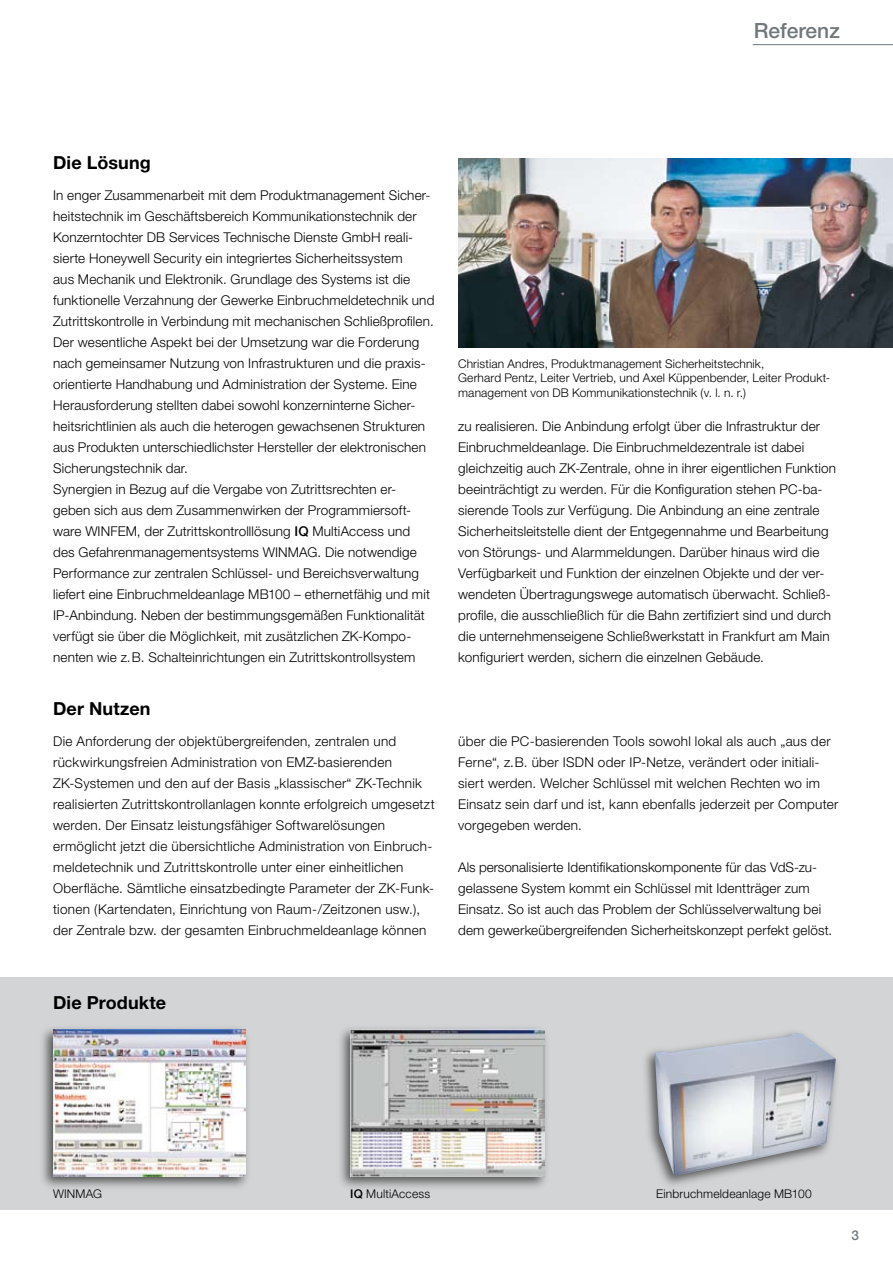
<style>
.page{position:relative;width:893px;height:1263px;background:#fff}
.page>*{position:absolute;margin:0;border:0;box-sizing:border-box;transform-origin:0 0}
.t1{font:500 21px "Helvetica Neue";color:#70787c}
.t2{font:700 18px "Helvetica Neue";letter-spacing:.005em;color:#000}
.t3{font:300 13.5px/21px "Helvetica Neue";letter-spacing:.01em;color:#000}
.t4{font:300 12px/14.2px "Helvetica Neue";letter-spacing:.01em;color:#000}
.s1{font-weight:500}
</style>
<div class="page">
<div style="left:0;top:977px;width:893px;height:233px;background:#d3d4d5"></div>
<div style="left:639px;top:1026px;width:203px;height:164px;background:#000;opacity:.6"></div>
<img style="left:655px;top:1033px;width:181px;height:143px">
<div style="left:39px;top:1024px;width:214px;height:168px;background:#000;opacity:.6"></div>
<img style="left:53px;top:1030px;width:193px;height:147px">
<div style="left:336px;top:1024px;width:214px;height:168px;background:#000;opacity:.6"></div>
<img style="left:351px;top:1030px;width:193px;height:147px">
<img style="left:458px;top:158px;width:435px;height:189px">
<hr style="left:753px;top:44px;width:140px;height:1px;background:#70787c">
<h1 class="t1" style="left:754px;top:18px;width:87px">Referenz</h1>
<h2 class="t2" style="left:53px;top:151px;width:99px">Die Lösung</h2>
<p class="t3" style="left:53px;top:185px;width:383px">In enger Zusammenarbeit mit dem Produktmanagement Sicher&shy;heitstechnik im Geschäftsbereich Kommunikationstechnik der Konzerntochter DB Services Technische Dienste GmbH reali&shy;sierte Honeywell Security ein integriertes Sicherheitssystem<br>aus Mechanik und Elektronik. Grundlage des Systems ist die funktionelle Verzahnung der Gewerke Einbruchmeldetechnik und Zutrittskontrolle in Verbindung mit mechanischen Schließprofilen.<br>Der wesentliche Aspekt bei der Umsetzung war die Forderung nach gemeinsamer Nutzung von Infrastrukturen und die praxis&shy;orientierte Handhabung und Administration der Systeme. Eine Herausforderung stellten dabei sowohl konzerninterne Sicher&shy;heitsrichtlinien als auch die heterogen gewachsenen Strukturen aus Produkten unterschiedlichster Hersteller der elektronischen Sicherungstechnik dar.<br>Synergien in Bezug auf die Vergabe von Zutrittsrechten er&shy;geben sich aus dem Zusammenwirken der Programmiersoft&shy;ware WINFEM, der Zutrittskontrolllösung <span class="s1">IQ</span> MultiAccess und des Gefahrenmanagementsystems WINMAG. Die notwendige Performance zur zentralen Schlüssel- und Bereichsverwaltung liefert eine Einbruchmeldeanlage MB100 – ethernetfähig und mit IP-Anbindung. Neben der bestimmungsgemäßen Funktionalität verfügt sie über die Möglichkeit, mit zusätzlichen ZK-Kompo&shy;nenten wie z.B. Schalteinrichtungen ein Zutrittskontrollsystem</p>
<h2 class="t2" style="left:53px;top:697px;width:99px">Der Nutzen</h2>
<p class="t3" style="left:53px;top:731px;width:383px">Die Anforderung der objektübergreifenden, zentralen und rückwirkungsfreien Administration von EMZ-basierenden ZK-Systemen und den auf der Basis „klassischer“ ZK-Tech- nik realisierten Zutrittskontrollanlagen konnte erfolgreich umgesetzt werden. Der Einsatz leistungsfähiger Software-lösungen ermög-licht jetzt die übersichtliche Administration von Einbruch&shy;meldetechnik und Zutrittskontrolle unter einer einheitlichen Oberfläche. Sämtliche einsatzbedingte Para-meter der ZK-Funk&shy;tionen (Kartendaten, Einrichtung von Raum-/-Zeitzonen usw.), der Zentrale bzw. der gesamten Einbruchmeldeanlage können</p>
<h2 class="t2" style="left:53px;top:991px;width:115px">Die Produkte</h2>
<p class="t4" style="left:458px;top:357px;width:374px">Christian Andres, Produktmanagement Sicherheitstechnik,<br>Gerhard Pentz, Leiter Vertrieb, und Axel Küppenbender, Leiter Produkt&shy;management von DB Kommunikationstechnik (v. l. n. r.)</p>
<p class="t3" style="left:458px;top:416px;width:379px">zu realisieren. Die Anbindung erfolgt über die Infrastruktur der Einbruchmeldeanlage. Die Einbruchmeldezentrale ist dabei gleichzeitig auch ZK-Zentrale, ohne in ihrer eigentlichen Funktion beeinträchtigt zu werden. Für die Konfiguration stehen PC-ba&shy;sierende Tools zur Verfügung. Die Anbindung an eine zentrale Sicherheitsleitstelle dient der Entgegennahme und Bearbeitung von Störungs- und Alarmmeldungen. Darüber hinaus wird die Verfügbarkeit und Funktion der einzelnen Objekte und der ver&shy;wendeten Übertragungswege automatisch überwacht. Schließ&shy;profile, die ausschließlich für die Bahn zertifiziert sind und durch die unternehmenseigene Schließwerkstatt in Frankfurt am Main konfiguriert werden, sichern die einzelnen Gebäude.</p>
<p class="t3" style="left:458px;top:731px;width:382px">über die PC-basierenden Tools sowohl lokal als auch „aus der Ferne“, z.B. über ISDN oder IP-Netze, verändert oder initiali&shy;siert werden. Welcher Schlüssel mit welchen Rechten wo im Einsatz sein darf und ist, kann ebenfalls jederzeit per Computer vor-ge-geben werden.</p>
<p class="t3" style="left:458px;top:857px;width:376px">Als personalisierte Identifikationskomponente für das VdS-zu&shy;gelassene System kommt ein Schlüssel mit Identträger zum Einsatz. So ist auch das Problem der Schlüsselverwaltung bei dem gewerkeübergreifenden Sicherheitskonzept perfekt gelöst.</p>
<p class="t4" style="left:53px;top:1186px;width:50px">WINMAG</p>
<p class="t4" style="left:350px;top:1186px;width:82px"><span class="s1">IQ</span> MultiAccess</p>
<p class="t4" style="left:656px;top:1186px;width:157px">Einbruchmeldeanlage MB100</p>
</div>
